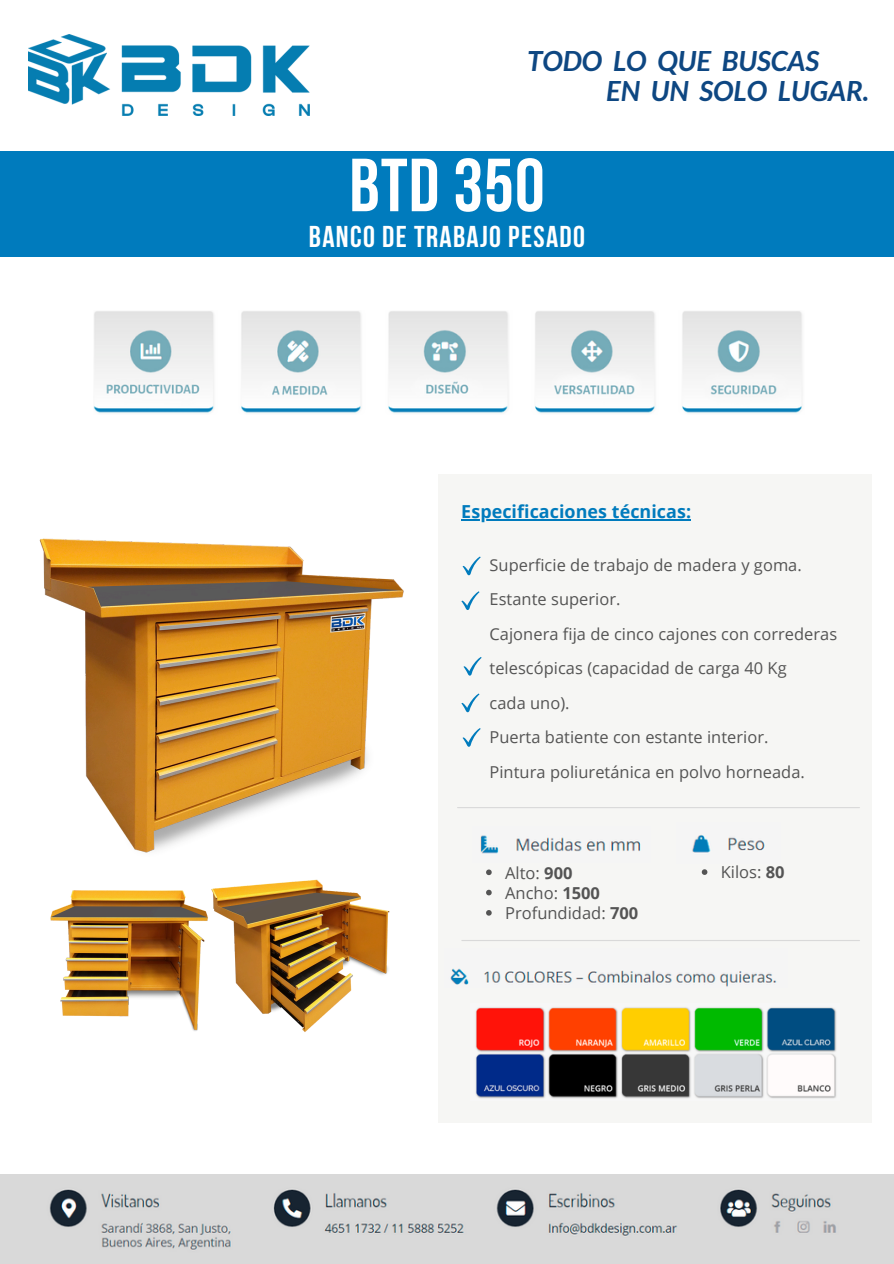
<style>
.page{position:relative;width:894px;height:1264px;background:#fff}
.page>*{position:absolute;margin:0;border:0;box-sizing:border-box;transform-origin:0 0}
.t1{font:700 75px "Bebas Neue";letter-spacing:.015em;color:#fff}
.t2{font:700 30px "Bebas Neue";letter-spacing:.045em;color:#fff}
.t3{font:italic 700 27.75px/30.5px "Lato";color:#0e4782}
.t4{font:700 17.85px "Open Sans";letter-spacing:.005em;color:#007bbd}
.t5{font:16.5px "Open Sans";color:#545454}
.t6{font:16.35px/34.5px "Open Sans";letter-spacing:.005em;color:#545454}
.s1{font-weight:700}
</style>
<div class="page">
<div style="left:0;top:151px;width:893px;height:106px;background:#007bbd"></div>
<img style="left:39px;top:538px;width:365px;height:315px">
<img style="left:93px;top:311px;width:709px;height:102px">
<img style="left:0;top:1174px;width:893px;height:89px">
<img style="left:50px;top:890px;width:149px;height:141px">
<img style="left:199px;top:879px;width:191px;height:153px">
<div style="left:438px;top:474px;width:433px;height:648px;background:#f6f6f4"></div>
<svg style="left:461px;top:591px;width:18px;height:19px"></svg>
<img style="left:480px;top:835px;width:161px;height:19px">
<img style="left:450px;top:968px;width:327px;height:19px">
<hr style="left:461px;top:939px;width:398px;height:2px;background:#d9d9d9">
<img style="left:475px;top:1007px;width:361px;height:91px">
<img style="left:692px;top:835px;width:73px;height:18px">
<hr style="left:457px;top:807px;width:402px;height:1px;background:#d9d9d9">
<hr style="left:461px;top:519px;width:230px;height:1px;background:#007bbd">
<svg style="left:486px;top:869px;width:5px;height:6px"></svg>
<svg style="left:486px;top:889px;width:5px;height:6px"></svg>
<svg style="left:486px;top:910px;width:5px;height:5px"></svg>
<svg style="left:701px;top:869px;width:6px;height:5px"></svg>
<svg style="left:461px;top:693px;width:18px;height:19px"></svg>
<svg style="left:462px;top:556px;width:18px;height:19px"></svg>
<svg style="left:463px;top:657px;width:18px;height:18px"></svg>
<svg style="left:462px;top:728px;width:18px;height:18px"></svg>
<img style="left:29px;top:34px;width:280px;height:81px">
<h2 class="t3" style="left:606px;top:45px;width:264px;text-indent:-79px">TODO LO QUE BUSCAS<br>EN UN SOLO LUGAR.</h2>
<p class="t1" style="left:349px;top:155px;width:197px">BTD 350</p>
<h1 class="t2" style="left:309px;top:224px;width:277px">BANCO DE TRABAJO PESADO</h1>
<h3 class="t4" style="left:461px;top:499px;width:231px">Especificaciones técnicas:</h3>
<p class="t6" style="left:489px;top:547px;width:314px">Superficie de trabajo de madera y goma.</p>
<h2 class="t6" style="left:489px;top:581px;width:132px">Estante superior.</h2>
<p class="t6" style="left:489px;top:616px;width:349px">Cajonera fija de cinco cajones con correderas telescópicas (capacidad de carga 40 Kg</p>
<p class="t6" style="left:489px;top:685px;width:82px">cada uno).</p>
<p class="t6" style="left:489px;top:719px;width:280px">Puerta batiente con estante interior.</p>
<p class="t6" style="left:489px;top:754px;width:317px">Pintura poliuretánica en polvo horneada.</p>
<p class="t5" style="left:505px;top:860px;width:69px">Alto: <span class="s1">900</span></p>
<p class="t5" style="left:505px;top:881px;width:96px">Ancho: <span class="s1">1500</span></p>
<p class="t5" style="left:505px;top:901px;width:135px">Profundidad: <span class="s1">700</span></p>
<p class="t5" style="left:720px;top:860px;width:65px">Kilos: <span class="s1">80</span></p>
</div>
